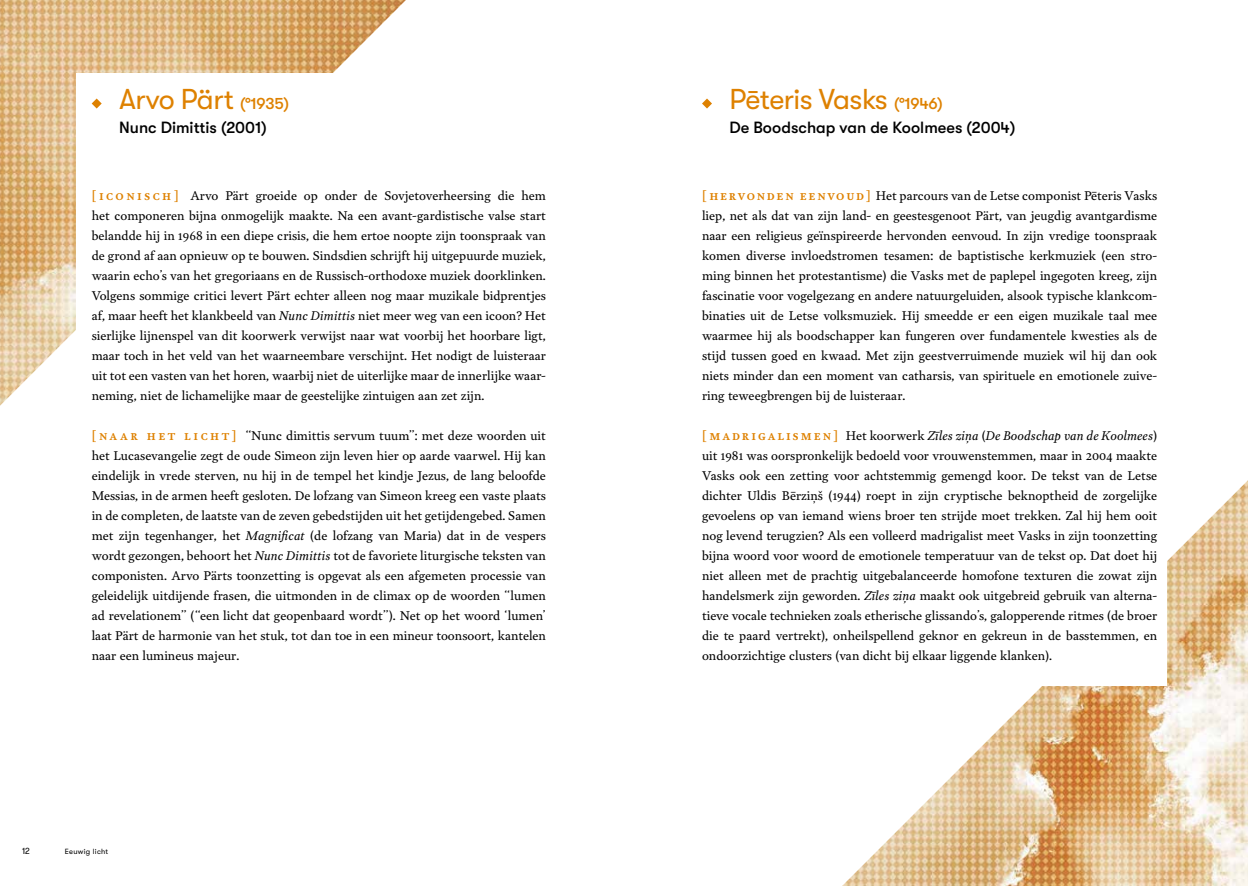
<style>
.page{position:relative;width:1248px;height:886px;background:#fff}
.page>*{position:absolute;margin:0;border:0;box-sizing:border-box;transform-origin:0 0}
.t1{font:28.75px "GT Walsheim Pro";letter-spacing:-.02em;color:#de8100}
.t2{font:500 16.25px "GT Walsheim Pro";color:#000}
.t3{font:12.5px/20px "Garvis Pro";color:#000;text-align:justify}
.t4{font:8.75px "GT Walsheim Pro";color:#000}
.t5{font:7.5px "GT Walsheim Pro";letter-spacing:.04em;color:#000}
.s1{font-weight:500;font-size:16.25px}
.s2{font-weight:600;color:#de8100}
.s3{font-style:italic}
</style>
<div class="page">
<img style="left:0;top:0;width:406px;height:406px">
<img style="left:842px;top:481px;width:405px;height:405px">
<div style="left:76px;top:74px;width:487px;height:734px;background:#fff"></div>
<div style="left:687px;top:74px;width:479px;height:612px;background:#fff"></div>
<svg style="left:702px;top:99px;width:10px;height:10px"></svg>
<svg style="left:92px;top:99px;width:10px;height:10px"></svg>
<h1 class="t1" style="left:119px;top:83px;width:171px">Arvo Pärt <span class="s1">(°1935)</span></h1>
<h2 class="t2" style="left:119px;top:119px;width:149px">Nunc Dimittis (2001)</h2>
<p class="t3" style="left:92px;top:185px;width:456px"><span class="s2">[ i c o n i s c h ]</span> Arvo Pärt groeide op onder de Sovjetoverheersing die hem het componeren bijna onmogelijk maakte. Na een avant-gardistische valse start belandde hij in 1968 in een diepe crisis, die hem ertoe noopte zijn toonspraak van de grond af aan opnieuw op te bouwen. Sindsdien schrijft hij uitgepuurde muziek, waarin echo’s van het gregoriaans en de Russisch-orthodoxe muziek doorklinken.<br>Volgens sommige critici levert Pärt echter alleen nog maar muzikale bidprentjes af, maar heeft het klankbeeld van <span class="s3">Nunc Dimittis</span> niet meer weg van een icoon? Het sierlijke lijnenspel van dit koorwerk verwijst naar wat voorbij het hoorbare ligt, maar toch in het veld van het waarneembare verschijnt. Het nodigt de luisteraar uit tot een vasten van het horen, waarbij niet de uiterlijke maar de innerlijke waar&shy;neming, niet de lichamelijke maar de geestelijke zintuigen aan zet zijn.</p>
<p class="t3" style="left:92px;top:425px;width:456px"><span class="s2">[ n a a r h e t l i c h t ]</span> “Nunc dimittis servum tuum”: met deze woorden uit het Lucasevangelie zegt de oude Simeon zijn leven hier op aarde vaarwel. Hij kan eindelijk in vrede sterven, nu hij in de tempel het kindje Jezus, de lang beloofde Messias, in de armen heeft gesloten. De lofzang van Simeon kreeg een vaste plaats in de completen, de laatste van de zeven gebedstijden uit het getijdengebed. Samen met zijn tegenhanger, het <span class="s3">Magnificat</span> (de lofzang van Maria) dat in de vespers wordt gezongen, behoort het <span class="s3">Nunc Dimittis</span> tot de favoriete liturgische teksten van componisten. Arvo Pärts toonzetting is opgevat als een afgemeten processie van geleidelijk uitdijende frasen, die uitmonden in de climax op de woorden “lumen ad revelationem” (“een licht dat geopenbaard wordt”). Net op het woord ‘lumen’ laat Pärt de harmonie van het stuk, tot dan toe in een mineur toonsoort, kantelen naar een lumineus majeur.</p>
<p class="t4" style="left:22px;top:845px;width:9px">12</p>
<p class="t5" style="left:65px;top:847px;width:45px">Eeuwig licht</p>
<h1 class="t1" style="left:729px;top:83px;width:215px">Pēteris Vasks <span class="s1">(°1946)</span></h1>
<h2 class="t2" style="left:729px;top:119px;width:287px">De Boodschap van de Koolmees (2004)</h2>
<p class="t3" style="left:702px;top:185px;width:456px"><span class="s2">[ hervonden eenvoud]</span> Het parcours van de Letse componist Pēteris Vasks liep, net als dat van zijn land- en geestesgenoot Pärt, van jeugdig avantgardisme naar een religieus geïnspireerde hervonden eenvoud. In zijn vredige toonspraak komen diverse invloedstromen tesamen: de baptistische kerkmuziek (een stro&shy;ming binnen het protestantisme) die Vasks met de paplepel ingegoten kreeg, zijn fascinatie voor vogelgezang en andere natuurgeluiden, alsook typische klankcom&shy;binaties uit de Letse volksmuziek. Hij smeedde er een eigen muzikale taal mee waarmee hij als boodschapper kan fungeren over fundamentele kwesties als de stijd tussen goed en kwaad. Met zijn geestverruimende muziek wil hij dan ook niets minder dan een moment van catharsis, van spirituele en emotionele zuive&shy;ring teweegbrengen bij de luisteraar.</p>
<p class="t3" style="left:702px;top:425px;width:456px"><span class="s2">[ m a dr i ga l i s m e n ]</span> Het koorwerk <span class="s3">Zīles ziņa</span> (<span class="s3">De Boodschap van de Koolmees</span>) uit 1981 was oorspronkelijk bedoeld voor vrouwenstemmen, maar in 2004 maakte Vasks ook een zetting voor achtstemmig gemengd koor. De tekst van de Letse dichter Uldis Bērziņš (1944) roept in zijn cryptische beknoptheid de zorgelijke gevoelens op van iemand wiens broer ten strijde moet trekken. Zal hij hem ooit nog levend terugzien? Als een volleerd madrigalist meet Vasks in zijn toonzetting bijna woord voor woord de emotionele temperatuur van de tekst op. Dat doet hij niet alleen met de prachtig uitgebalanceerde homofone texturen die zowat zijn handelsmerk zijn geworden. <span class="s3">Zīles ziņa</span> maakt ook uitgebreid gebruik van alterna&shy;tieve vocale technieken zoals etherische glissando’s, galopperende ritmes (de broer die te paard vertrekt), onheilspellend geknor en gekreun in de basstemmen, en ondoorzichtige clusters (van dicht bij elkaar liggende klanken).</p>
</div>
